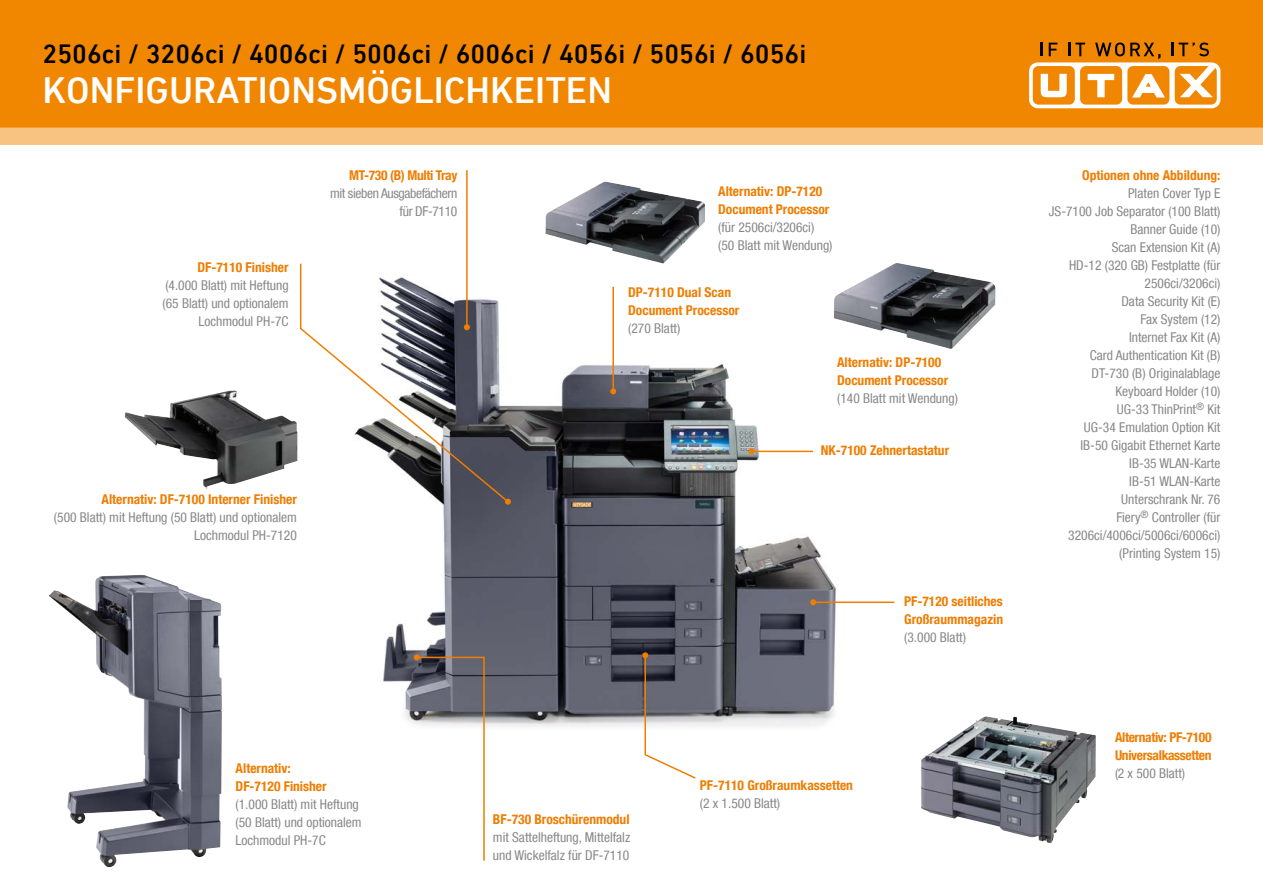
<style>
.page{position:relative;width:1263px;height:893px;background:#fff}
.page>*{position:absolute;margin:0;border:0;box-sizing:border-box;transform-origin:0 0}
.t1{font:500 37.5px "DIN Next LT Pro";color:#fff}
.t2{font:500 27px "DIN Next LT Pro";color:#000}
.t3{font:condensed 13.5px/18px "Helvetica Neue LT Com";color:#878787;text-align:right}
.t4{font:700 condensed 13.5px/18px "Helvetica Neue LT Com";color:#ef7d00}
.t5{font:700 condensed 13.5px/18px "Helvetica Neue LT Com";letter-spacing:-.025em;color:#ef7d00}
.t6{font:condensed 13.5px/18px "Helvetica Neue LT Com";letter-spacing:-.025em;color:#878787;text-align:right}
</style>
<div class="page">
<div style="left:0;top:0;width:1263px;height:128px;background:#f18700"></div>
<div style="left:0;top:128px;width:1263px;height:17px;background:#f8c380"></div>
<div style="left:1029px;top:62px;width:191px;height:46px;background:#fff;border-radius:9px"></div>
<div style="left:1033px;top:66px;width:42px;height:39px;background:#f18700;border-radius:6px"></div>
<div style="left:1080px;top:66px;width:42px;height:39px;background:#f18700;border-radius:6px"></div>
<div style="left:1127px;top:66px;width:42px;height:39px;background:#f18700;border-radius:6px"></div>
<div style="left:1175px;top:66px;width:42px;height:39px;background:#f18700;border-radius:6px"></div>
<svg style="left:1041px;top:74px;width:26px;height:23px"></svg>
<svg style="left:1088px;top:74px;width:26px;height:23px"></svg>
<svg style="left:1180px;top:66px;width:36px;height:31px"></svg>
<svg style="left:1132px;top:74px;width:33px;height:24px"></svg>
<svg style="left:1041px;top:43px;width:2px;height:13px"></svg>
<svg style="left:1049px;top:43px;width:8px;height:13px"></svg>
<svg style="left:1069px;top:43px;width:16px;height:13px"></svg>
<svg style="left:1095px;top:43px;width:65px;height:16px"></svg>
<svg style="left:1172px;top:43px;width:37px;height:13px"></svg>
<img style="left:383px;top:286px;width:512px;height:441px">
<svg style="left:299px;top:263px;width:211px;height:241px"></svg>
<svg style="left:505px;top:499px;width:6px;height:6px"></svg>
<svg style="left:642px;top:652px;width:55px;height:127px"></svg>
<hr style="left:813px;top:601px;width:81px;height:2px;background:#ef7d00">
<svg style="left:810px;top:599px;width:6px;height:6px"></svg>
<hr style="left:612px;top:287px;width:2px;height:104px;background:#ef7d00">
<svg style="left:610px;top:388px;width:6px;height:6px"></svg>
<img style="left:49px;top:576px;width:173px;height:291px">
<img style="left:125px;top:390px;width:172px;height:99px">
<img style="left:545px;top:182px;width:160px;height:81px">
<img style="left:834px;top:263px;width:161px;height:86px">
<img style="left:921px;top:716px;width:162px;height:127px">
<hr style="left:466px;top:170px;width:2px;height:157px;background:#ef7d00">
<svg style="left:464px;top:324px;width:6px;height:6px"></svg>
<hr style="left:751px;top:451px;width:62px;height:1px;background:#ef7d00">
<svg style="left:748px;top:448px;width:6px;height:6px"></svg>
<svg style="left:414px;top:654px;width:71px;height:207px"></svg>
<h2 class="t2" style="left:43px;top:38px;width:765px">2506CI / 3206CI / 4006CI / 5006CI / 6006CI / 4056I / 5056I / 6056I</h2>
<h1 class="t1" style="left:43px;top:69px;width:571px">KONFIGURATIONSMÖGLICHKEITEN</h1>
<p class="t4" style="left:197px;top:258px;width:93px">DF-7110 Finisher</p>
<p class="t3" style="left:163px;top:276px;width:128px">(4.000 Blatt) mit Heftung (65 Blatt) und optionalem<br>Lochmodul PH-7C</p>
<p class="t5" style="left:349px;top:166px;width:110px">MT-730 (B) Multi Tray</p>
<p class="t6" style="left:330px;top:184px;width:129px">mit sieben Ausgabefächern für DF-7110</p>
<p class="t4" style="left:102px;top:491px;width:197px">Alternativ: DF-7100 Interner Finisher</p>
<p class="t3" style="left:54px;top:509px;width:244px">(500 Blatt) mit Heftung (50 Blatt) und optionalem<br>Lochmodul PH-7120</p>
<p class="t4" style="left:718px;top:183px;width:113px">Alternativ: DP-7120<br>Document Processor</p>
<p class="t3" style="left:718px;top:218px;width:116px;text-align:left">(für 2506ci/3206ci) (50 Blatt mit Wendung)</p>
<p class="t4" style="left:628px;top:283px;width:113px">DP-7110 Dual Scan<br>Document Processor</p>
<p class="t3" style="left:628px;top:319px;width:54px">(270 Blatt)</p>
<p class="t4" style="left:837px;top:353px;width:113px">Alternativ: DP-7100<br>Document Processor</p>
<p class="t3" style="left:837px;top:389px;width:122px">(140 Blatt mit Wendung)</p>
<p class="t4" style="left:821px;top:442px;width:130px">NK-7100 Zehnertastatur</p>
<p class="t4" style="left:904px;top:592px;width:100px">PF-7120 seitliches<br>Großraummagazin</p>
<p class="t3" style="left:904px;top:628px;width:63px">(3.000 Blatt)</p>
<p class="t4" style="left:236px;top:760px;width:93px">Alternativ:<br>DF-7120 Finisher</p>
<p class="t3" style="left:236px;top:795px;width:128px;text-align:left">(1.000 Blatt) mit Heftung (50 Blatt) und optionalem<br>Lochmodul PH-7C</p>
<p class="t4" style="left:493px;top:810px;width:138px">BF-730 Broschürenmodul</p>
<p class="t3" style="left:493px;top:828px;width:139px;text-align:left">mit Sattelheftung, Mittelfalz und Wickelfalz für DF-7110</p>
<p class="t4" style="left:700px;top:776px;width:155px">PF-7110 Großraumkassetten</p>
<p class="t3" style="left:700px;top:794px;width:82px">(2 x 1.500 Blatt)</p>
<p class="t4" style="left:1082px;top:166px;width:140px">Optionen ohne Abbildung:</p>
<p class="t3" style="left:1049px;top:184px;width:173px">Platen Cover Typ E<br>JS-7100 Job Separator (100 Blatt)<br>Banner Guide (10)<br>Scan Extension Kit (A)<br>HD-12 (320 GB) Festplatte (für<br>2506ci/3206ci)<br>Data Security Kit (E)<br>Fax System (12)<br>Internet Fax Kit (A)<br>Card Authentication Kit (B)<br>DT-730 (B) Originalablage<br>Keyboard Holder (10)<br>UG-33 ThinPrint<sup>®</sup> Kit<br>UG-34 Emulation Option Kit<br>IB-50 Gigabit Ethernet Karte<br>IB-35 WLAN-Karte<br>IB-51 WLAN-Karte<br>Unterschrank Nr. 76<br>Fiery<sup>®</sup> Controller (für<br>3206ci/4006ci/5006ci/6006ci) (Printing System 15)</p>
<p class="t5" style="left:1115px;top:728px;width:98px">Alternativ: PF-7100<br>Universalkassetten</p>
<p class="t3" style="left:1115px;top:764px;width:72px">(2 x 500 Blatt)</p>
</div>
